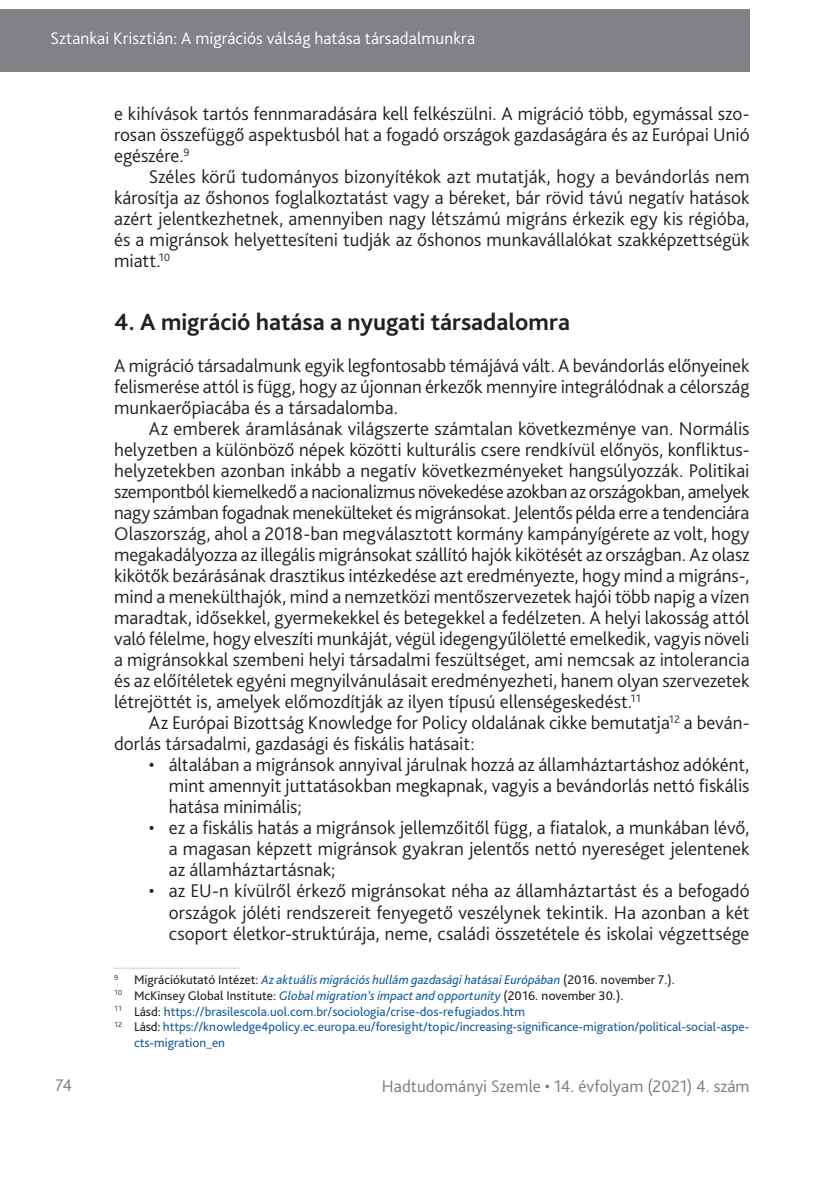
<style>
.page{position:relative;width:834px;height:1181px;background:#fff}
.page>*{position:absolute;margin:0;border:0;box-sizing:border-box;transform-origin:0 0}
._1_1__Head{font:700 24.5px "Bliss Pro";color:#231f20}
._1__Body{font:300 19.25px/21px "Bliss Pro";color:#231f20;text-align:justify}
._2__Body_1st_paragra{font:300 19.25px/21px "Bliss Pro";color:#231f20;text-align:justify}
.t1{font:300 17.5px "Bliss Pro";color:#fff}
.t2{font:300 17.5px "Bliss Pro";letter-spacing:.005em;color:#767a7c}
.Lábjegyzet{font:13.12px/15.8px "Bliss Pro";letter-spacing:-.005em;color:#175d9e}
.Lábjegyzet-2{font:italic 13.12px "Bliss Pro";color:#175d9e}
.Lábjegyzet-3{font:13.12px "Bliss Pro";color:#231f20}
.s1{font-style:normal;color:#231f20}
.s2{font-style:italic;color:#175d9e}
.s3{color:#231f20}
</style>
<div class="page">
<div style="left:0;top:9px;width:749px;height:63px;background:#808285"></div>
<hr style="left:114px;top:968px;width:126px;height:1px;background:#d1d2d4">
<p class="t1" style="left:51px;top:27px;width:426px">Sztankai Krisztián: A migrációs válság hatása társadalmunkra</p>
<p class="_1__Body" style="left:114px;top:103px;width:636px">e kihívások tartós fennmaradására kell felkészülni. A migráció több, egymással szo&shy;rosan összefüggő aspektusból hat a fogadó országok gazdaságára és az Európai Unió egészére.<sup>9</sup></p>
<p class="_1__Body" style="left:114px;top:166px;width:636px;text-indent:35px">Széles körű tudományos bizonyítékok azt mutatják, hogy a bevándorlás nem károsítja az őshonos foglalkoztatást vagy a béreket, bár rövid távú negatív hatások azért jelentkezhetnek, amennyiben nagy létszámú migráns érkezik egy kis régióba, és a migránsok helyettesíteni tudják az őshonos munkavállalókat szakképzettségük miatt.<sup>10</sup></p>
<p class="_1_1__Head" style="left:114px;top:307px;width:457px">4. A migráció hatása a nyugati társadalomra</p>
<p class="_2__Body_1st_paragra" style="left:114px;top:355px;width:636px">A migráció társadalmunk egyik legfontosabb témájává vált. A bevándorlás előnyeinek felismerése attól is függ, hogy az újonnan érkezők mennyire integrálódnak a célország munkaerőpiacába és a társadalomba.</p>
<p class="_1__Body" style="left:114px;top:418px;width:636px;text-indent:35px">Az emberek áramlásának világszerte számtalan következménye van. Normális helyzetben a különböző népek közötti kulturális csere rendkívül előnyös, konfliktus&shy;helyzetekben azonban inkább a negatív következményeket hangsúlyozzák. Politikai szempontból kiemelkedő a nacionalizmus növekedése azokban az országokban, amelyek nagy számban fogadnak menekülteket és migránsokat. Jelentős példa erre a tendenciára Olaszország, ahol a -2018-ban megválasztott kormány kampányígérete az volt, hogy megakadályozza az illegális migránsokat szállító hajók kikötését az országban. Az olasz kikötők bezárásának drasztikus intézkedése azt eredményezte, hogy mind a migráns-, mind a menekülthajók, mind a nemzetközi mentőszervezetek hajói több napig a vízen maradtak, idősekkel, gyermekekkel és betegekkel a fedélzeten. A helyi lakosság attól való félelme, hogy elveszíti munkáját, végül idegengyűlöletté emelkedik, vagyis növeli a migránsokkal szembeni helyi társadalmi feszültséget, ami nemcsak az intolerancia és az előítéletek egyéni megnyilvánulásait eredményezheti, hanem olyan szervezetek létrejöttét is, amelyek előmozdítják az ilyen típusú ellenségeskedést.<sup>11</sup></p>
<p class="_1__Body" style="left:114px;top:712px;width:636px;text-indent:35px">Az Európai Bizottság Knowledge for Policy oldalának cikke bemutatja<sup>12</sup> a beván&shy;dorlás társadalmi, gazdasági és fiskális hatásait:</p>
<p class="_1__Body" style="left:169px;top:754px;width:582px;text-indent:-20px">• általában a migránsok annyival járulnak hozzá az államháztartáshoz adóként, mint amennyit juttatásokban megkapnak, vagyis a bevándorlás nettó fiskális hatása minimális;</p>
<p class="_1__Body" style="left:169px;top:817px;width:582px;text-indent:-20px">• ez a fiskális hatás a migránsok jellemzőitől függ, a fiatalok, a munkában lévő, a magasan képzett migránsok gyakran jelentős nettó nyereséget jelentenek az államháztartásnak;</p>
<p class="_1__Body" style="left:169px;top:880px;width:582px;text-indent:-20px">• az EU-n kívülről érkező migránsokat néha az államháztartást és a befogadó országok jóléti rendszereit fenyegető veszélynek tekintik. Ha azonban a két csoport életkor-struktúrája, neme, családi összetétele és iskolai végzettsége</p>
<p class="Lábjegyzet-2" style="left:114px;top:971px;width:562px"><sup>9</sup> <span class="s1">Migrációkutató Intézet:</span> Az aktuális migrációs hullám gazdasági hatásai Európában <span class="s1">(2016. november 7.).</span></p>
<p class="Lábjegyzet-3" style="left:114px;top:987px;width:510px"><sup>10</sup> McKinsey Global Institute: <span class="s2">Global migration’s impact and opportunity</span> (2016. november 30.).</p>
<p class="Lábjegyzet" style="left:114px;top:1003px;width:412px"><sup>11</sup> <span class="s3">Lásd:</span> https://brasilescola.uol.com.br/sociologia/crise-dos-refugiados.htm</p>
<p class="Lábjegyzet" style="left:134px;top:1018px;width:617px;text-indent:-20px"><sup>12</sup> <span class="s3">Lásd:</span> https://knowledge4policy.ec.europa.eu/foresight/topic/increasing-significance-migration/political-social-aspe&shy;cts-migration_en</p>
<p class="t2" style="left:55px;top:1074px;width:18px">74</p>
<p class="t2" style="left:382px;top:1075px;width:369px">Hadtudományi Szemle • 14. évfolyam (2021) 4. szám</p>
</div>
